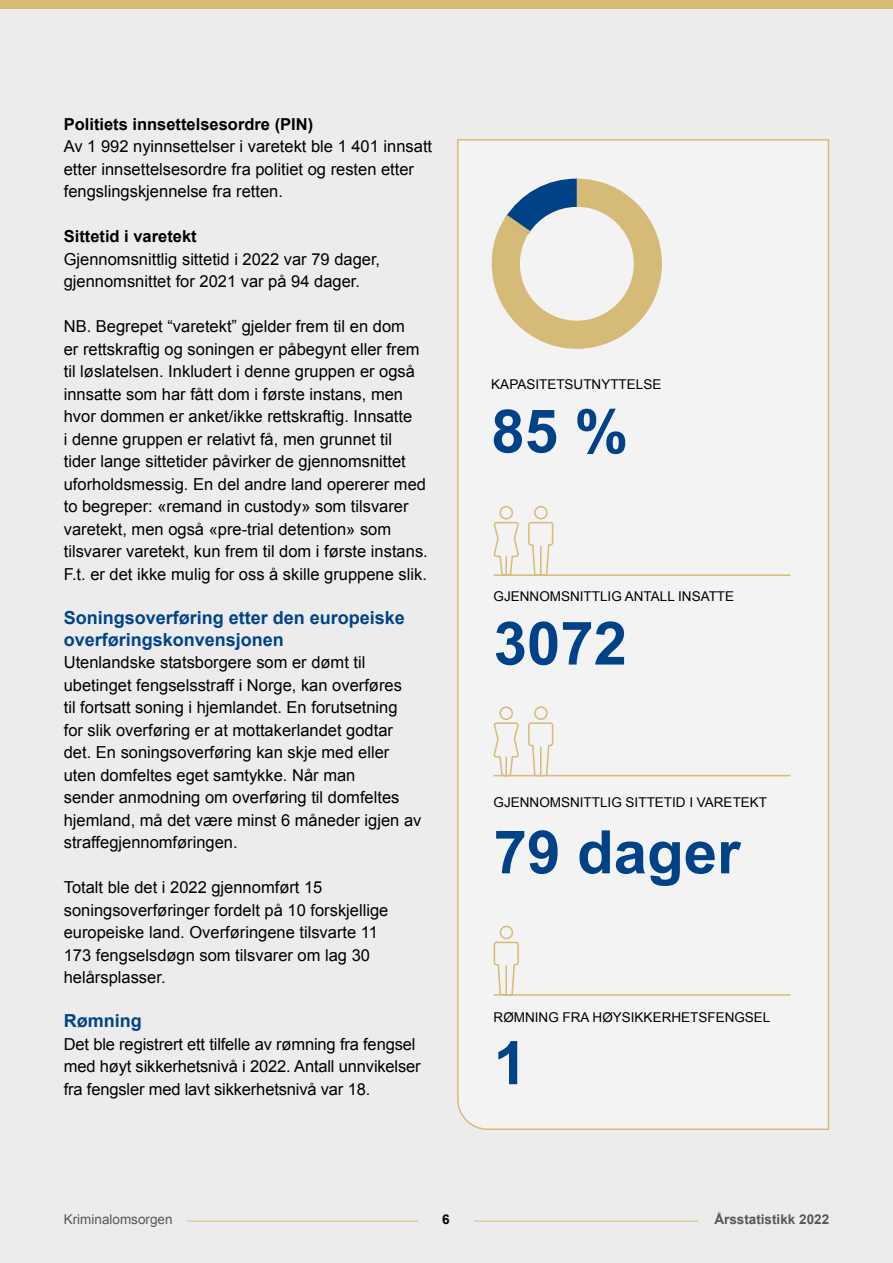
<style>
.page{position:relative;width:893px;height:1263px;background:#ececec}
.page>*{position:absolute;margin:0;border:0;box-sizing:border-box;transform-origin:0 0}
.t1{font:700 60px "Arial";color:#004288}
.t2{font:700 18px/21.6px "Arial";color:#004288}
.t3{font:16.5px/22.5px "Arial";color:#000}
.t4{font:700 16.5px "Arial";color:#000}
.t5{font:13.5px "Arial";color:#000}
.t6{font:700 13.5px "Arial";color:#575756}
.t7{font:13.5px "Arial";color:#575756}
.t8{font:700 13.5px "Arial";color:#000}
</style>
<div class="page">
<div style="left:0;top:0;width:893px;height:9px;background:#d6bb78"></div>
<hr style="left:187px;top:1221px;width:231px;height:1px;background:#d6bb78">
<hr style="left:474px;top:1221px;width:224px;height:1px;background:#d6bb78">
<svg style="left:457px;top:139px;width:373px;height:991px"></svg>
<hr style="left:494px;top:574px;width:296px;height:2px;background:#d6bb78">
<hr style="left:494px;top:775px;width:296px;height:1px;background:#d6bb78">
<hr style="left:494px;top:994px;width:296px;height:2px;background:#d6bb78">
<svg style="left:492px;top:505px;width:62px;height:115px"></svg>
<hr style="left:540px;top:546px;width:2px;height:29px;background:#d6bb78">
<svg style="left:492px;top:706px;width:62px;height:115px"></svg>
<hr style="left:540px;top:747px;width:2px;height:29px;background:#d6bb78">
<svg style="left:493px;top:925px;width:27px;height:71px"></svg>
<hr style="left:505px;top:966px;width:2px;height:29px;background:#d6bb78">
<svg style="left:492px;top:179px;width:170px;height:170px"></svg>
<p class="t4" style="left:64px;top:113px;width:251px">Politiets innsettelsesordre (PIN)</p>
<p class="t3" style="left:64px;top:135px;width:370px">Av 1 992 nyinnsettelser i varetekt ble 1 401 innsatt etter innsettelsesordre fra politiet og resten etter fengslingskjennelse fra retten.</p>
<p class="t4" style="left:64px;top:226px;width:134px">Sittetid i varetekt</p>
<p class="t3" style="left:64px;top:248px;width:318px">Gjennomsnittlig sittetid i 2022 var 79 dager, gjennomsnittet for 2021 var på 94 dager.</p>
<p class="t3" style="left:64px;top:315px;width:366px">NB. Begrepet “varetekt” gjelder frem til en dom<br>er rettskraftig og soningen er påbegynt eller frem til løslatelsen. Inkludert i denne gruppen er også innsatte som har fått dom i første instans, men hvor dommen er anket/ikke rettskraftig. Innsatte<br>i denne gruppen er relativt få, men grunnet til tider lange sittetider påvirker de gjennomsnittet uforholdsmessig. En del andre land opererer med to begreper: «remand in custody» som tilsvarer varetekt, men også «pre-trial detention» som tilsvarer varetekt, kun frem til dom i første instans.<br>F.t. er det ikke mulig for oss å skille gruppene slik.</p>
<h3 class="t2" style="left:64px;top:607px;width:343px">Soningsoverføring etter den europeiske overføringskonvensjonen</h3>
<p class="t3" style="left:64px;top:651px;width:359px">Utenlandske statsborgere som er dømt til ubetinget fengselsstraff i Norge, kan overføres<br>til fortsatt soning i hjemlandet. En forutsetning<br>for slik overføring er at mottakerlandet godtar det. En soningsoverføring kan skje med eller uten domfeltes eget samtykke. Når man<br>sender anmodning om overføring til domfeltes hjemland, må det være minst 6 måneder igjen av straffegjennomføringen.</p>
<p class="t3" style="left:64px;top:876px;width:326px">Totalt ble det i 2022 gjennomført 15 soningsoverføringer fordelt på 10 forskjellige europeiske land. Overføringene tilsvarte 11<br>173 fengselsdøgn som tilsvarer om lag 30 helårsplasser.</p>
<h3 class="t2" style="left:64px;top:1011px;width:79px">Rømning</h3>
<p class="t3" style="left:64px;top:1033px;width:358px">Det ble registrert ett tilfelle av rømning fra fengsel med høyt sikkerhetsnivå i 2022. Antall unnvikelser fra fengsler med lavt sikkerhetsnivå var 18.</p>
<p class="t5" style="left:491px;top:375px;width:172px">KAPASITETSUTNYTTELSE</p>
<p class="t1" style="left:491px;top:392px;width:138px">85 %</p>
<p class="t5" style="left:494px;top:587px;width:242px">GJENNOMSNITTLIG ANTALL INSATTE</p>
<p class="t1" style="left:494px;top:604px;width:135px">3072</p>
<p class="t5" style="left:494px;top:793px;width:275px">GJENNOMSNITTLIG SITTETID I VARETEKT</p>
<p class="t1" style="left:494px;top:813px;width:248px">79 dager</p>
<p class="t5" style="left:494px;top:1008px;width:278px">RØMNING FRA HØYSIKKERHETSFENGSEL</p>
<p class="t1" style="left:494px;top:1023px;width:35px">1</p>
<p class="t7" style="left:64px;top:1210px;width:110px">Kriminalomsorgen</p>
<p class="t8" style="left:442px;top:1210px;width:9px">6</p>
<p class="t6" style="left:714px;top:1210px;width:116px">Årsstatistikk 2022</p>
</div>
